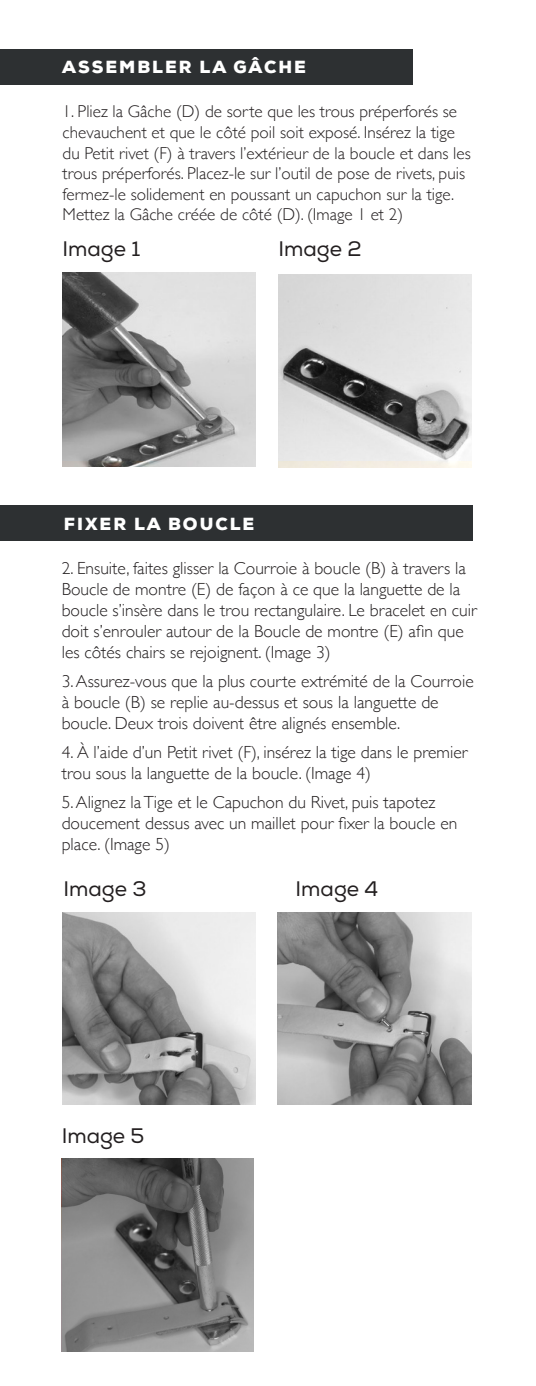
<style>
.page{position:relative;width:536px;height:1386px;background:#fff}
.page>*{position:absolute;margin:0;border:0;box-sizing:border-box;transform-origin:0 0}
.t1{font:21px "Nexa";color:#231f20}
.t2{font:300 17.5px/21px "Gill Sans";color:#231f20}
.t3{font:900 17.5px "Nexa";letter-spacing:.115em;color:#fff}
.t4{font:300 17.15px/20.7px "Gill Sans";color:#231f20}
</style>
<div class="page">
<div style="left:0;top:49px;width:413px;height:36px;background:#2d3032"></div>
<img style="left:63px;top:273px;width:193px;height:193px">
<img style="left:278px;top:274px;width:193px;height:194px">
<div style="left:0;top:506px;width:472px;height:35px;background:#2d3032"></div>
<img style="left:62px;top:912px;width:193px;height:193px">
<img style="left:277px;top:912px;width:194px;height:193px">
<img style="left:62px;top:1159px;width:191px;height:192px">
<p class="t3" style="left:62px;top:56px;width:245px">ASSEMBLER LA GÂCHE</p>
<p class="t4" style="left:63px;top:101px;width:409px">1. Pliez la Gâche (D) de sorte que les trous préperforés se chevauchent et que le côté poil soit exposé. Insérez la tige du Petit rivet (F) à travers l’extérieur de la boucle et dans les trous préperforés. Placez-le sur l’outil de pose de rivets, puis fermez-le solidement en poussant un capuchon sur la tige.<br>Mettez la Gâche créée de côté (D). (Image 1 et 2)</p>
<p class="t1" style="left:63px;top:237px;width:79px">Image 1</p>
<p class="t1" style="left:278px;top:237px;width:84px">Image 2</p>
<p class="t3" style="left:64px;top:513px;width:192px">FIXER LA BOUCLE</p>
<p class="t2" style="left:62px;top:557px;width:416px">2. Ensuite, faites glisser la Courroie à boucle (B) à travers la Boucle de montre (E) de façon à ce que la languette de la boucle s’insère dans le trou rectangulaire. Le bracelet en cuir doit s’enrouler autour de la Boucle de montre (E) afin que les côtés chairs se rejoignent. (Image 3)</p>
<p class="t2" style="left:62px;top:670px;width:413px">3. Assurez-vous que la plus courte extrémité de la Courroie à boucle (B) se replie au-dessus et sous la languette de boucle. Deux trois doivent être alignés ensemble.</p>
<p class="t2" style="left:62px;top:741px;width:407px">4. À l’aide d’un Petit rivet (F), insérez la tige dans le premier trou sous la languette de la boucle. (Image 4)</p>
<p class="t2" style="left:62px;top:791px;width:397px">5. Alignez la Tige et le Capuchon du Rivet, puis tapotez doucement dessus avec un maillet pour fixer la boucle en place. (Image 5)</p>
<p class="t1" style="left:64px;top:876px;width:84px">Image 3</p>
<p class="t1" style="left:295px;top:876px;width:84px">Image 4</p>
<p class="t1" style="left:62px;top:1123px;width:84px">Image 5</p>
</div>
